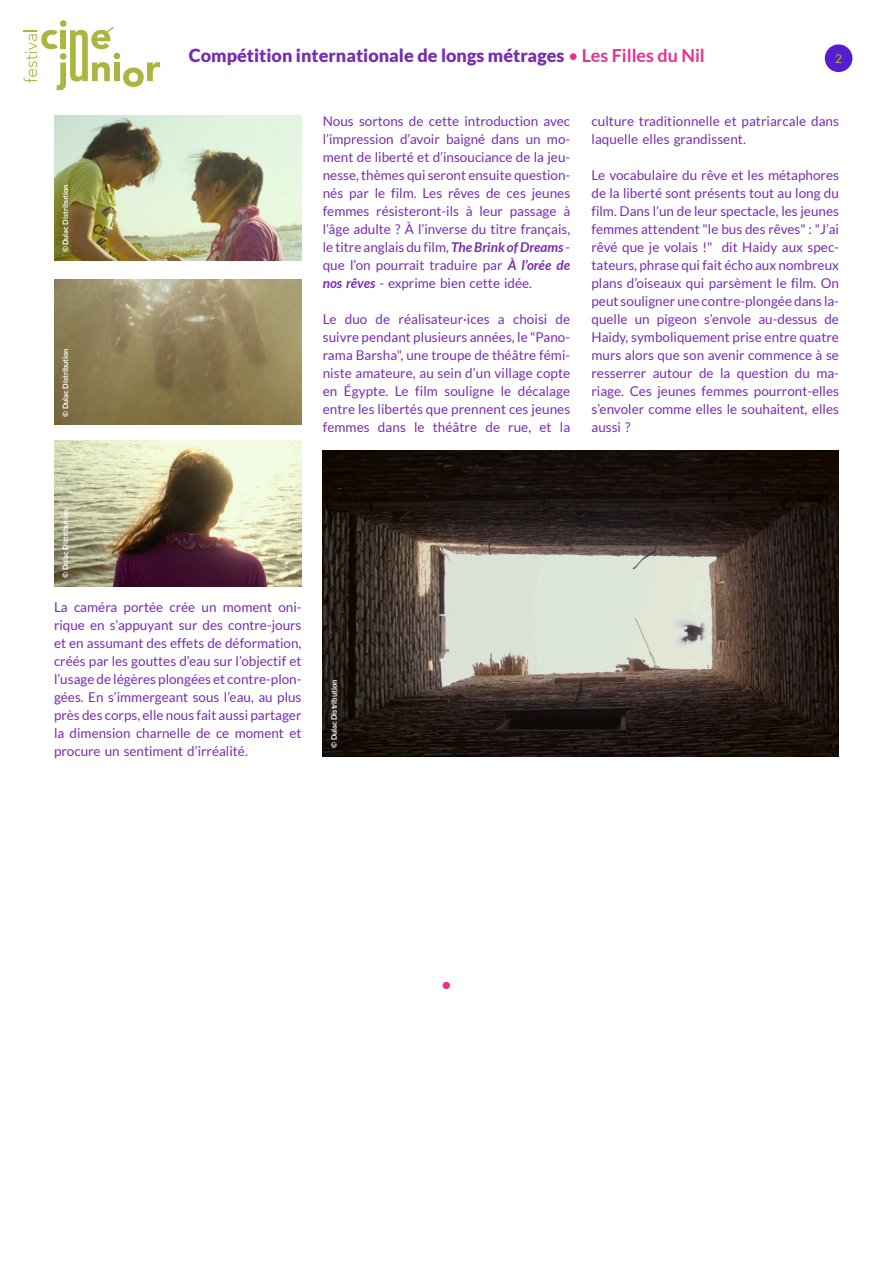
<style>
.page{position:relative;width:893px;height:1263px;background:#fff}
.page>*{position:absolute;margin:0;border:0;box-sizing:border-box;transform-origin:0 0}
.t1{font:900 18px "Lato";color:#792db2}
.t2{font:900 15px "Lato";color:#e6328b}
.t3{font:13.5px "Lato";color:#792db2}
.t4{font:12px "Lato";color:#a9b740}
.t5{font:700 7.5px "Lato";letter-spacing:-.01em;color:#fff}
.s1{font-weight:400;color:#e6328b}
.s2{font-weight:700;color:#e6328b}
.s3{font-weight:700;font-style:italic}
</style>
<div class="page">
<svg style="left:23px;top:20px;width:137px;height:70px"></svg>
<div style="left:825px;top:44px;width:27px;height:28px;background:#581dd1;border-radius:50%"></div>
<img style="left:54px;top:115px;width:247px;height:146px">
<img style="left:54px;top:279px;width:247px;height:146px">
<img style="left:54px;top:440px;width:248px;height:146px">
<img style="left:323px;top:450px;width:516px;height:306px">
<p class="t5" style="left:62px;top:252px;width:69px;rotate:-90deg">© Dulac Distribution</p>
<p class="t5" style="left:62px;top:417px;width:69px;rotate:-90deg">© Dulac Distribution</p>
<p class="t5" style="left:62px;top:577px;width:69px;rotate:-90deg">© Dulac Distribution</p>
<p class="t1" style="left:189px;top:47px;width:517px">Compétition internationale de longs métrages <span class="s1">•</span> <span class="s2">Les Filles du Nil</span></p>
<p class="t4" style="left:835px;top:53px;width:8px">2</p>
<p class="t3" style="left:323px;top:115px;width:249px">Nous sortons de cette introduction avec</p>
<p class="t3" style="left:323px;top:133px;width:249px">l’impression d’avoir baigné dans un mo-</p>
<p class="t3" style="left:323px;top:151px;width:249px">ment de liberté et d’insouciance de la jeu-</p>
<p class="t3" style="left:323px;top:169px;width:249px">nesse, thèmes qui seront ensuite question-</p>
<p class="t3" style="left:323px;top:187px;width:249px">nés par le film. Les rêves de ces jeunes</p>
<p class="t3" style="left:323px;top:205px;width:249px">femmes résisteront-ils à leur passage à</p>
<p class="t3" style="left:323px;top:223px;width:249px">l’âge adulte ? À l’inverse du titre français,</p>
<p class="t3" style="left:323px;top:241px;width:249px">le titre anglais du film,<span class="s3">The Brink of Dreams</span>-</p>
<p class="t3" style="left:323px;top:259px;width:249px">que l’on pourrait traduire par <span class="s3">À l’orée de</span></p>
<p class="t3" style="left:323px;top:277px;width:211px"><span class="s3">nos rêves</span> - exprime bien cette idée.</p>
<p class="t3" style="left:323px;top:313px;width:249px">Le duo de réalisateur·ices a choisi de</p>
<p class="t3" style="left:323px;top:331px;width:249px">suivre pendant plusieurs années, le "Pano-</p>
<p class="t3" style="left:323px;top:349px;width:249px">rama Barsha", une troupe de théâtre fémi-</p>
<p class="t3" style="left:323px;top:367px;width:249px">niste amateure, au sein d’un village copte</p>
<p class="t3" style="left:323px;top:385px;width:249px">en Égypte. Le film souligne le décalage</p>
<p class="t3" style="left:323px;top:403px;width:249px">entre les libertés que prennent ces jeunes</p>
<p class="t3" style="left:323px;top:421px;width:249px">femmes dans le théâtre de rue, et la</p>
<p class="t3" style="left:591px;top:115px;width:249px">culture traditionnelle et patriarcale dans</p>
<p class="t3" style="left:591px;top:133px;width:156px">laquelle elles grandissent.</p>
<p class="t3" style="left:591px;top:169px;width:249px">Le vocabulaire du rêve et les métaphores</p>
<p class="t3" style="left:591px;top:187px;width:249px">de la liberté sont présents tout au long du</p>
<p class="t3" style="left:591px;top:205px;width:249px">film. Dans l’un de leur spectacle, les jeunes</p>
<p class="t3" style="left:591px;top:223px;width:249px">femmes attendent "le bus des rêves" : "J’ai</p>
<p class="t3" style="left:591px;top:241px;width:249px">rêvé que je volais !" dit Haidy aux spec-</p>
<p class="t3" style="left:591px;top:259px;width:249px">tateurs, phrase qui fait écho aux nombreux</p>
<p class="t3" style="left:591px;top:277px;width:249px">plans d’oiseaux qui parsèment le film. On</p>
<p class="t3" style="left:591px;top:295px;width:249px">peut souligner une contre-plongée dans la-</p>
<p class="t3" style="left:591px;top:313px;width:249px">quelle un pigeon s’envole au-dessus de</p>
<p class="t3" style="left:591px;top:331px;width:249px">Haidy, symboliquement prise entre quatre</p>
<p class="t3" style="left:591px;top:349px;width:249px">murs alors que son avenir commence à se</p>
<p class="t3" style="left:591px;top:367px;width:249px">resserrer autour de la question du ma-</p>
<p class="t3" style="left:591px;top:385px;width:249px">riage. Ces jeunes femmes pourront-elles</p>
<p class="t3" style="left:591px;top:403px;width:249px">s’envoler comme elles le souhaitent, elles</p>
<p class="t3" style="left:591px;top:421px;width:40px">aussi ?</p>
<p class="t3" style="left:54px;top:601px;width:249px">La caméra portée crée un moment oni-</p>
<p class="t3" style="left:54px;top:619px;width:249px">rique en s’appuyant sur des contre-jours</p>
<p class="t3" style="left:54px;top:637px;width:249px">et en assumant des effets de déformation,</p>
<p class="t3" style="left:54px;top:655px;width:249px">créés par les gouttes d’eau sur l’objectif et</p>
<p class="t3" style="left:54px;top:673px;width:249px">l’usage de légères plongées et contre-plon-</p>
<p class="t3" style="left:54px;top:691px;width:249px">gées. En s’immergeant sous l’eau, au plus</p>
<p class="t3" style="left:54px;top:709px;width:249px">près des corps, elle nous fait aussi partager</p>
<p class="t3" style="left:54px;top:727px;width:249px">la dimension charnelle de ce moment et</p>
<p class="t3" style="left:54px;top:745px;width:195px">procure un sentiment d’irréalité.</p>
<p class="t5" style="left:331px;top:748px;width:69px;rotate:-90deg">© Dulac Distribution</p>
<p class="t2" style="left:442px;top:977px;width:10px">•</p>
</div>
